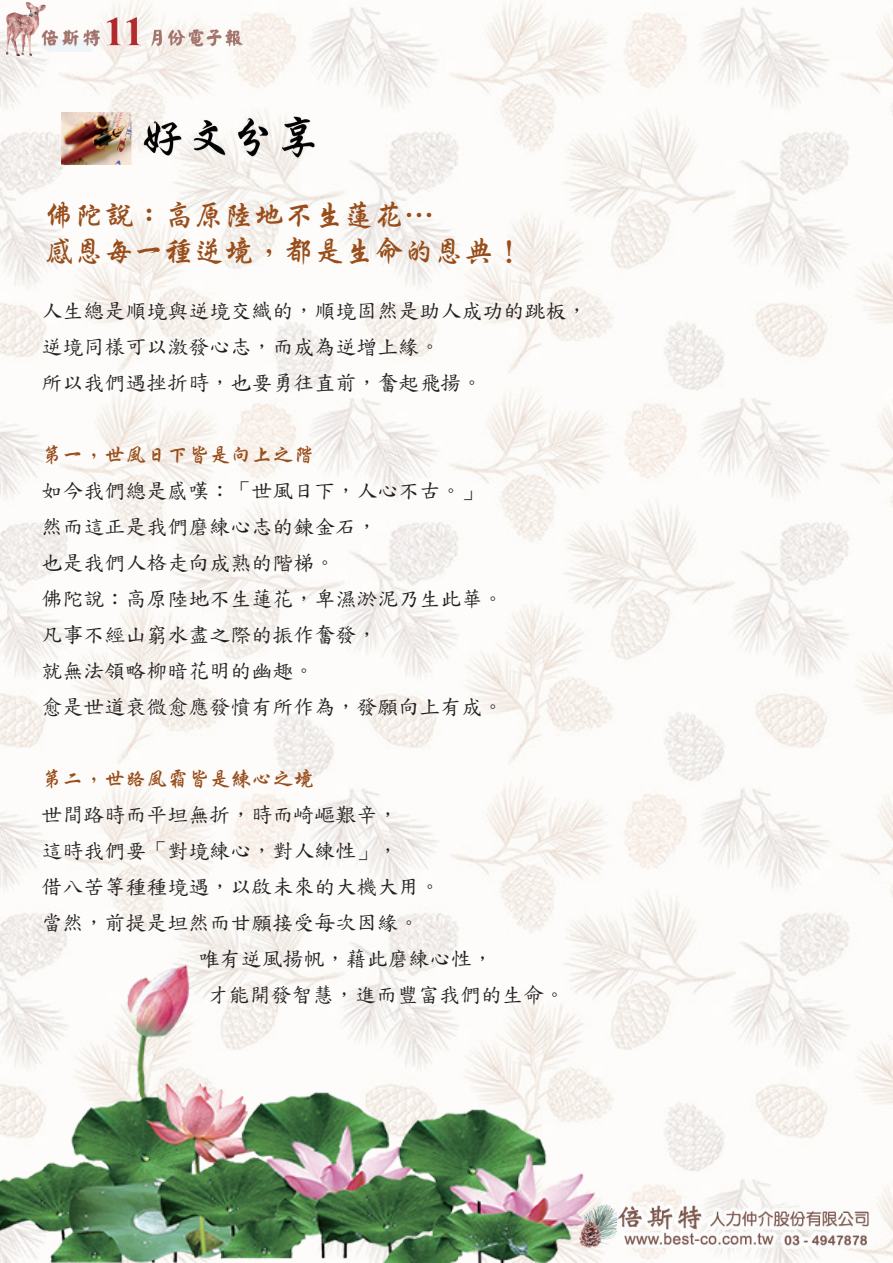
<style>
.page{position:relative;width:893px;height:1263px;background:#fff}
.page>*{position:absolute;margin:0;border:0;box-sizing:border-box;transform-origin:0 0}
.t1{font:30px/36px "DF Xing Kai W5 WIN BF";color:#984d1a}
.t2{font:21px/36px "DF Biao Kai W5 WIN BF";color:#231f20}
.t3{font:21px "DF Xing Kai W5 WIN BF";color:#984d1a}
</style>
<div class="page">
<img style="left:0;top:0;width:893px;height:1263px">
<img style="left:603px;top:1202px;width:269px;height:46px">
<img style="left:7px;top:2px;width:235px;height:68px">
<img style="left:62px;top:113px;width:259px;height:52px">
<img style="left:0;top:947px;width:603px;height:316px">
<h1 class="t1" style="left:44px;top:196px;width:482px">佛陀說：高原陸地不生蓮花…<br>感恩每一種逆境，都是生命的恩典！</h1>
<p class="t2" style="left:41px;top:292px;width:547px">人生總是順境與逆境交織的，順境固然是助人成功的跳板，逆境同樣可以激發心志，而成為逆增上緣。<br>所以我們遇挫折時，也要勇往直前，奮起飛揚。</p>
<p class="t3" style="left:41px;top:444px;width:275px">第一，世風日下皆是向上之階</p>
<p class="t2" style="left:41px;top:472px;width:463px">如今我們總是感嘆：「世風日下，人心不古。」然而這正是我們磨練心志的鍊金石，<br>也是我們人格走向成熟的階梯。<br>佛陀說：高原陸地不生蓮花，卑濕淤泥乃生此華。凡事不經山窮水盡之際的振作奮發，<br>就無法領略柳暗花明的幽趣。<br>愈是世道衰微愈應發憤有所作為，發願向上有成。</p>
<p class="t3" style="left:41px;top:768px;width:275px">第二，世路風霜皆是練心之境</p>
<p class="t2" style="left:41px;top:796px;width:358px">世間路時而平坦無折，時而崎嶇艱辛，</p>
<p class="t2" style="left:41px;top:832px;width:358px">這時我們要「對境練心，對人練性」，</p>
<p class="t2" style="left:41px;top:868px;width:400px">借八苦等種種境遇，以啟未來的大機大用。</p>
<p class="t2" style="left:41px;top:904px;width:379px">當然，前提是坦然而甘願接受每次因緣。</p>
<p class="t2" style="left:199px;top:940px;width:296px">唯有逆風揚帆，藉此磨練心性，</p>
<p class="t2" style="left:208px;top:976px;width:358px">才能開發智慧，進而豐富我們的生命。</p>
</div>
